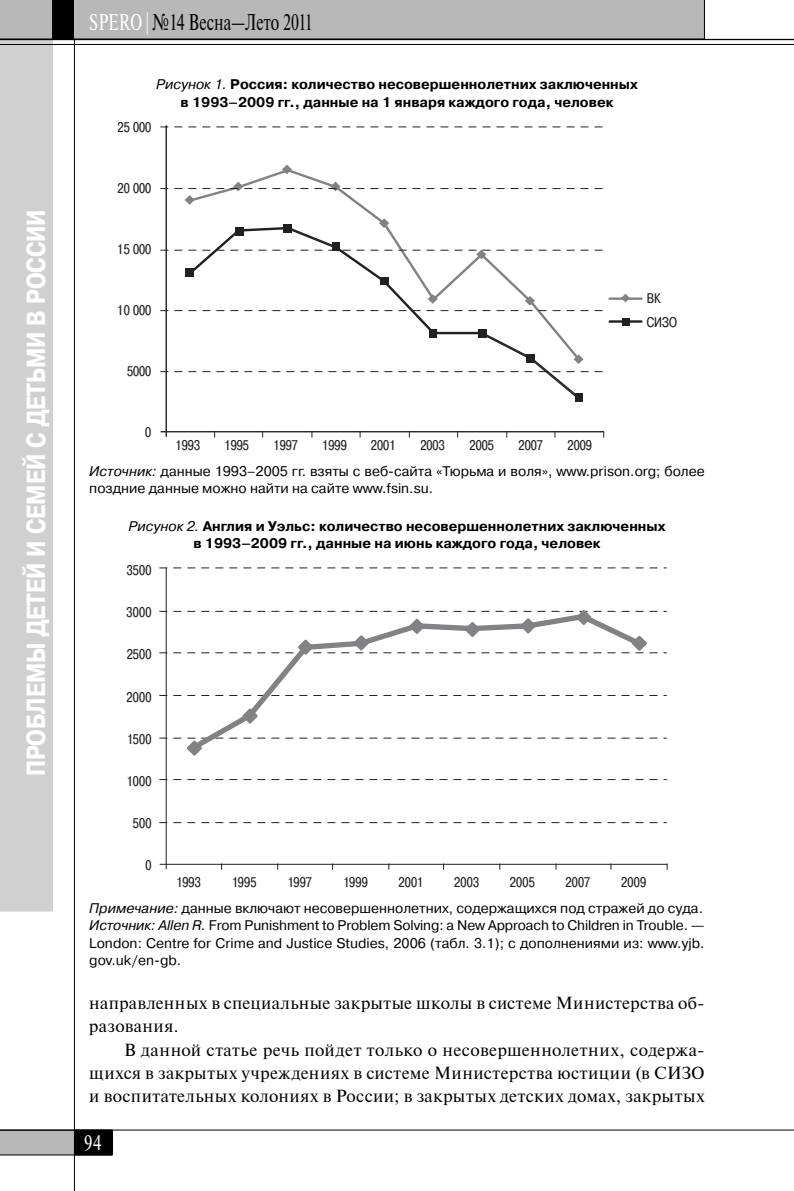
<style>
.page{position:relative;width:794px;height:1191px;background:#fff}
.page>*{position:absolute;margin:0;border:0;box-sizing:border-box;transform-origin:0 0}
.t1{font:700 26.25px "Pragmatica Cond C";color:#fff}
.t2{font:22.75px "Newton";color:#000;scale:.7 1}
.t3{font:21px "Newton";color:#fff;scale:.8 1}
.t4{font:17.5px/23.1px "Newton";letter-spacing:.025em;color:#000}
.t5{font:14px/17.5px "Pragmatica C";color:#000}
.t6{font:700 14px/17.5px "Pragmatica C";color:#000;text-align:center}
.t7{font:14px/23.6px "Pragmatica Cond C";color:#231f20}
.s1{color:#fff}
.s2{font-weight:400;font-style:italic}
.s3{font-style:italic}
</style>
<div class="page">
<div style="left:0;top:40px;width:52px;height:871px;background:#d0d0d0"></div>
<svg style="left:0;top:1130px;width:74px;height:25px"></svg>
<div style="left:75px;top:1130px;width:37px;height:25px;background:#000"></div>
<hr style="left:74px;top:0;width:1px;height:1191px;background:#000">
<hr style="left:0;top:1129px;width:794px;height:1px;background:#000">
<div style="left:0;top:0;width:704px;height:39px;background:#b8b8b8"></div>
<div style="left:52px;top:0;width:22px;height:39px;background:#000"></div>
<hr style="left:0;top:39px;width:794px;height:1px;background:#000">
<hr style="left:0;top:44px;width:794px;height:1px;background:#000">
<svg style="left:282px;top:164px;width:10px;height:10px"></svg>
<svg style="left:379px;top:218px;width:10px;height:8px"></svg>
<svg style="left:580px;top:356px;width:3px;height:7px"></svg>
<svg style="left:188px;top:226px;width:392px;height:171px"></svg>
<div style="left:185px;top:268px;width:9px;height:8px;background:#231f20"></div>
<div style="left:235px;top:227px;width:9px;height:8px;background:#231f20"></div>
<div style="left:283px;top:224px;width:9px;height:9px;background:#231f20"></div>
<div style="left:332px;top:242px;width:8px;height:9px;background:#231f20"></div>
<div style="left:380px;top:277px;width:9px;height:8px;background:#231f20"></div>
<div style="left:430px;top:329px;width:7px;height:9px;background:#231f20"></div>
<div style="left:478px;top:329px;width:8px;height:9px;background:#231f20"></div>
<div style="left:526px;top:355px;width:8px;height:8px;background:#231f20"></div>
<div style="left:575px;top:393px;width:8px;height:9px;background:#231f20"></div>
<div style="left:608px;top:297px;width:34px;height:3px;border:1px solid #808285"></div>
<svg style="left:621px;top:294px;width:9px;height:8px"></svg>
<div style="left:608px;top:320px;width:34px;height:3px;border:1px solid #231f20"></div>
<div style="left:622px;top:318px;width:7px;height:8px;background:#231f20"></div>
<hr style="left:166px;top:125px;width:1px;height:311px;background:#231f20">
<hr style="left:161px;top:431px;width:443px;height:1px;background:#231f20">
<svg style="left:161px;top:371px;width:442px;height:1px"></svg>
<svg style="left:161px;top:294px;width:442px;height:17px"></svg>
<svg style="left:161px;top:250px;width:442px;height:9px"></svg>
<svg style="left:161px;top:182px;width:442px;height:23px"></svg>
<svg style="left:161px;top:127px;width:442px;height:1px"></svg>
<svg style="left:160px;top:822px;width:506px;height:1px"></svg>
<svg style="left:160px;top:779px;width:506px;height:1px"></svg>
<svg style="left:160px;top:695px;width:506px;height:1px"></svg>
<svg style="left:160px;top:567px;width:506px;height:1px"></svg>
<hr style="left:166px;top:568px;width:1px;height:301px;background:#231f20">
<hr style="left:160px;top:864px;width:507px;height:1px;background:#231f20">
<svg style="left:191px;top:655px;width:450px;height:83px"></svg>
<svg style="left:160px;top:738px;width:506px;height:18px"></svg>
<svg style="left:241px;top:707px;width:18px;height:17px"></svg>
<svg style="left:160px;top:608px;width:506px;height:47px"></svg>
<h1 class="t1" style="left:26px;top:776px;width:569px;rotate:-90deg">ПРОБЛЕМЫ ДЕТЕЙ И СЕМЕЙ С ДЕТЬМИ В РОССИИ</h1>
<h2 class="t2" style="left:89px;top:14px;width:321px"><span class="s1">SPERO |</span> №14 Весна—Лето 2011</h2>
<p class="t6" style="left:156px;top:77px;width:483px"><span class="s2">Рисунок 1.</span> Россия: количество несовершеннолетних заключенных в 1993–2009 гг., данные на 1 января каждого года, человек</p>
<p class="t7" style="left:118px;top:117px;width:35px">25 000</p>
<p class="t7" style="left:118px;top:178px;width:35px">20 000</p>
<p class="t7" style="left:117px;top:239px;width:36px">15 000</p>
<p class="t7" style="left:117px;top:300px;width:36px">10 000</p>
<p class="t7" style="left:127px;top:361px;width:26px">5000</p>
<p class="t7" style="left:145px;top:422px;width:8px">0</p>
<p class="t7" style="left:175px;top:435px;width:26px">1993</p>
<p class="t7" style="left:224px;top:435px;width:26px">1995</p>
<p class="t7" style="left:273px;top:435px;width:26px">1997</p>
<p class="t7" style="left:322px;top:435px;width:26px">1999</p>
<p class="t7" style="left:371px;top:435px;width:27px">2001</p>
<p class="t7" style="left:420px;top:435px;width:26px">2003</p>
<p class="t7" style="left:469px;top:435px;width:26px">2005</p>
<p class="t7" style="left:518px;top:435px;width:26px">2007</p>
<p class="t7" style="left:567px;top:435px;width:26px">2009</p>
<p class="t7" style="left:647px;top:288px;width:32px">ВК<br>СИЗО</p>
<p class="t5" style="left:89px;top:464px;width:617px"><span class="s3">Источник:</span> данные 1993–2005 гг. взяты с веб-сайта «Тюрьма и воля», www.prison.org; более поздние данные можно найти на сайте www.fsin.su.</p>
<p class="t6" style="left:128px;top:518px;width:538px"><span class="s2">Рисунок 2.</span> Англия и Уэльс: количество несовершеннолетних заключенных в 1993–2009 гг., данные на июнь каждого года, человек</p>
<p class="t7" style="left:127px;top:560px;width:26px">3500</p>
<p class="t7" style="left:127px;top:602px;width:26px">3000</p>
<p class="t7" style="left:127px;top:644px;width:26px">2500</p>
<p class="t7" style="left:127px;top:686px;width:26px">2000</p>
<p class="t7" style="left:127px;top:728px;width:26px">1500</p>
<p class="t7" style="left:127px;top:771px;width:26px">1000</p>
<p class="t7" style="left:133px;top:813px;width:20px">500</p>
<p class="t7" style="left:145px;top:855px;width:8px">0</p>
<p class="t7" style="left:176px;top:872px;width:26px">1993</p>
<p class="t7" style="left:232px;top:872px;width:26px">1995</p>
<p class="t7" style="left:287px;top:872px;width:26px">1997</p>
<p class="t7" style="left:343px;top:872px;width:26px">1999</p>
<p class="t7" style="left:399px;top:872px;width:27px">2001</p>
<p class="t7" style="left:454px;top:872px;width:26px">2003</p>
<p class="t7" style="left:510px;top:872px;width:26px">2005</p>
<p class="t7" style="left:565px;top:872px;width:26px">2007</p>
<p class="t7" style="left:621px;top:872px;width:26px">2009</p>
<p class="t5" style="left:89px;top:900px;width:617px;text-align:justify"><span class="s3">Примечание:</span> данные включают несовершеннолетних, содержащихся под стражей до суда.<br><span class="s3">Источник: Allen R.</span> From Punishment to Problem Solving: a New Approach to Children in Trouble. — London: Centre for Crime and Justice Studies, 2006 (табл. 3.1); с дополнениями из: www.yjb. gov.uk / en-gb.</p>
<p class="t4" style="left:89px;top:993px;width:617px">направленных в специальные закрытые школы в системе Министерства об&shy;разования.</p>
<p class="t4" style="left:89px;top:1039px;width:617px;text-align:justify;text-indent:35px">В данной статье речь пойдет только о несовершеннолетних, содержа&shy;щихся в закрытых учреждениях в системе Министерства юстиции (в СИЗО и воспитательных колониях в России; в закрытых детских домах, закрытых</p>
<h3 class="t3" style="left:84px;top:1134px;width:23px">94</h3>
</div>
